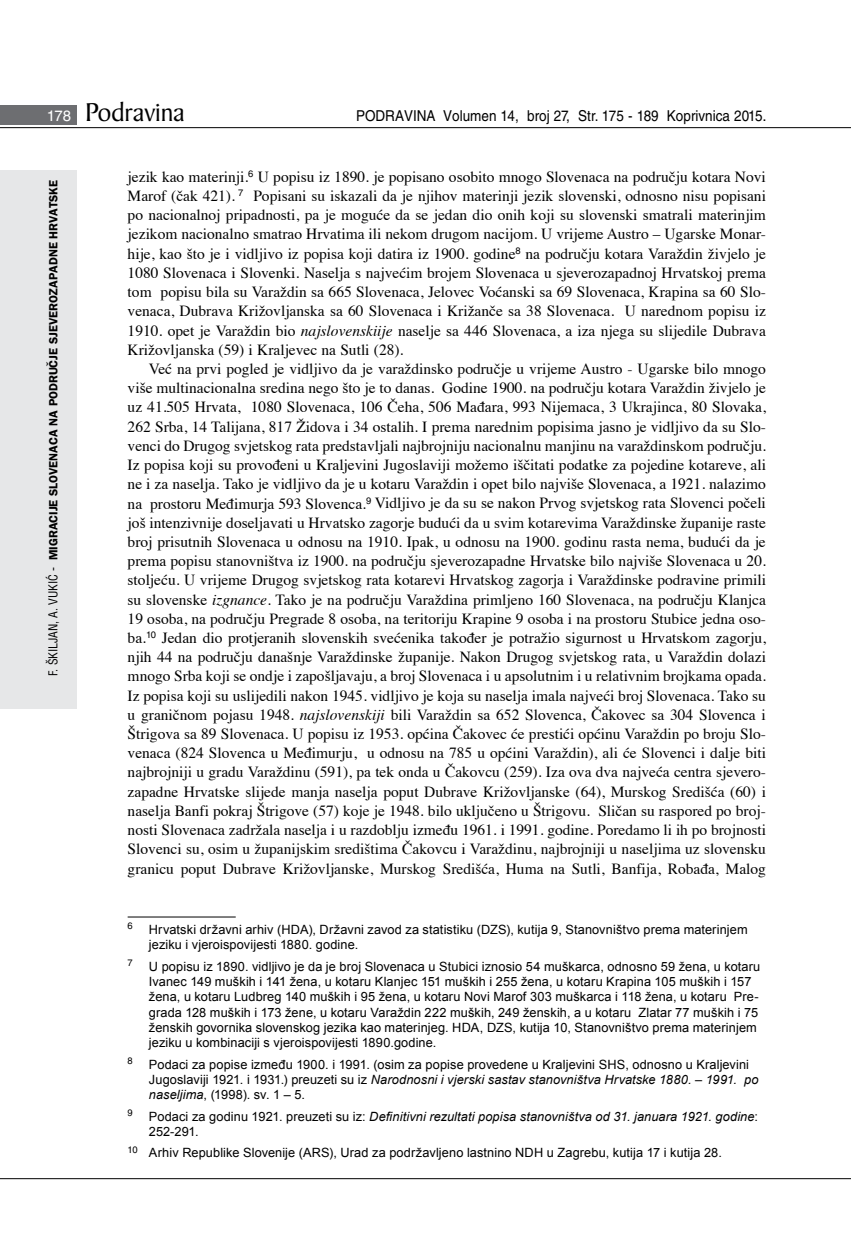
<style>
.page{position:relative;width:851px;height:1234px;background:#fff}
.page>*{position:absolute;margin:0;border:0;box-sizing:border-box;transform-origin:0 0}
.t1{font:27.6px "Baker Signet BT";color:#000}
.t2{font:15.45px/19.2px "Times";color:#000;text-align:justify}
.t3{font:15px "Helvetica LT Skin 29";color:#000;scale:.9 1}
.t4{font:12.75px/15.3px "Arial";letter-spacing:.01em;color:#000}
.t5{font:italic 12.75px/15.3px "Arial";letter-spacing:.01em;color:#000}
.t6{font:600 12px "ITC Franklin Gothic Skin 29";color:#000}
.t7{font:condensed 12px "Helvetica LT Skin 29";letter-spacing:-.005em;color:#000}
.t8{font:9.45px "Helvetica LT Skin 29";color:#000}
.s1{font-family:"Helvetica LT Skin 29";font-size:15px;color:#fff}
.s2{font-family:"ITC Franklin Gothic Skin 29";font-weight:600;font-stretch:normal}
.s3{font-style:italic}
.s4{font-style:normal}
</style>
<div class="page">
<div style="left:0;top:170px;width:77px;height:538px;background:#e6e7e8"></div>
<div style="left:0;top:105px;width:77px;height:19px;background:#6d6e71"></div>
<hr style="left:0;top:127px;width:850px;height:1px;background:#000">
<hr style="left:0;top:1177px;width:850px;height:1px;background:#000">
<hr style="left:128px;top:916px;width:108px;height:1px;background:#000">
<h1 class="t1" style="left:47px;top:95px;width:139px"><span class="s1">178</span> Podravina</h1>
<p class="t3" style="left:356px;top:107px;width:458px">PODRAVINA Volumen 14, broj 27, Str. 175 - 189 Koprivnica 2015.</p>
<p class="t6" style="left:46px;top:238px;width:16px;rotate:-90deg">Hrvatske</p>
<p class="t6" style="left:46px;top:344px;width:8px;rotate:-90deg">sjeverozapadne</p>
<p class="t6" style="left:46px;top:426px;width:27px;rotate:-90deg">na područje</p>
<p class="t6" style="left:46px;top:495px;width:14px;rotate:-90deg">Slovenaca</p>
<p class="t7" style="left:46px;top:675px;width:129px;rotate:-90deg">F. ŠKILJAN, A. VUKIĆ - <span class="s2">Migracije</span></p>
<p class="t2" style="left:128px;top:166px;width:639px">jezik kao materinji.<sup>6</sup> U popisu iz 1890. je popisano osobito mnogo Slovenaca na području kotara Novi Marof (čak 421). <sup>7</sup> Popisani su iskazali da je njihov materinji jezik slovenski, odnosno nisu popisani po nacionalnoj pripadnosti, pa je moguće da se jedan dio onih koji su slovenski smatrali materinjim jezikom nacionalno smatrao Hrvatima ili nekom drugom nacijom. U vrijeme Austro – Ugarske Monar&shy;hije, kao što je i vidljivo iz popisa koji datira iz 1900. godine<sup>8</sup> na području kotara Varaždin živjelo je 1080 Slovenaca i Slovenki. Naselja s najvećim brojem Slovenaca u sjeverozapadnoj Hrvatskoj prema tom popisu bila su Varaždin sa 665 Slovenaca, Jelovec Voćanski sa 69 Slovenaca, Krapina sa 60 Slo&shy;venaca, Dubrava Križovljanska sa 60 Slovenaca i Križanče sa 38 Slovenaca. U narednom popisu iz 1910. opet je Varaždin bio <span class="s3">najslovenskiije</span> naselje sa 446 Slovenaca, a iza njega su slijedile Dubrava Križovljanska (59) i Kraljevec na Sutli (28).</p>
<p class="t2" style="left:128px;top:358px;width:639px;text-indent:21px">Već na prvi pogled je vidljivo da je varaždinsko područje u vrijeme Austro - Ugarske bilo mnogo više multinacionalna sredina nego što je to danas. Godine 1900. na području kotara Varaždin živjelo je uz 41.505 Hrvata, 1080 Slovenaca, 106 Čeha, 506 Mađara, 993 Nijemaca, 3 Ukrajinca, 80 Slovaka, 262 Srba, 14 Talijana, 817 Židova i 34 ostalih. I prema narednim popisima jasno je vidljivo da su Slo&shy;venci do Drugog svjetskog rata predstavljali najbrojniju nacionalnu manjinu na varaždinskom području.<br>Iz popisa koji su provođeni u Kraljevini Jugoslaviji možemo iščitati podatke za pojedine kotareve, ali ne i za naselja. Tako je vidljivo da je u kotaru Varaždin i opet bilo najviše Slovenaca, a 1921. nalazimo na prostoru Međimurja 593 Slovenca.<sup>9</sup> Vidljivo je da su se nakon Prvog svjetskog rata Slovenci počeli još intenzivnije doseljavati u Hrvatsko zagorje budući da u svim kotarevima Varaždinske županije raste broj prisutnih Slovenaca u odnosu na 1910. Ipak, u odnosu na 1900. godinu rasta nema, budući da je prema popisu stanovništva iz 1900. na području sjeverozapadne Hrvatske bilo najviše Slovenaca u 20. stoljeću. U vrijeme Drugog svjetskog rata kotarevi Hrvatskog zagorja i Varaždinske podravine primili su slovenske <span class="s3">izgnance</span>. Tako je na području Varaždina primljeno 160 Slovenaca, na području Klanjca 19 osoba, na području Pregrade 8 osoba, na teritoriju Krapine 9 osoba i na prostoru Stubice jedna oso&shy;ba.<sup>10</sup> Jedan dio protjeranih slovenskih svećenika također je potražio sigurnost u Hrvatskom zagorju, njih 44 na području današnje Varaždinske županije. Nakon Drugog svjetskog rata, u Varaždin dolazi mnogo Srba koji se ondje i zapošljavaju, a broj Slovenaca i u apsolutnim i u relativnim brojkama opada.<br>Iz popisa koji su uslijedili nakon 1945. vidljivo je koja su naselja imala najveći broj Slovenaca. Tako su u graničnom pojasu 1948. <span class="s3">najslovenskiji</span> bili Varaždin sa 652 Slovenca, Čakovec sa 304 Slovenca i Štrigova sa 89 Slovenaca. U popisu iz 1953. općina Čakovec će prestići općinu Varaždin po broju Slo&shy;venaca (824 Slovenca u Međimurju, u odnosu na 785 u općini Varaždin), ali će Slovenci i dalje biti najbrojniji u gradu Varaždinu (591), pa tek onda u Čakovcu (259). Iza ova dva najveća centra sjevero&shy;zapadne Hrvatske slijede manja naselja poput Dubrave Križovljanske (64), Murskog Središća (60) i naselja Banfi pokraj Štrigove (57) koje je 1948. bilo uključeno u Štrigovu. Sličan su raspored po broj&shy;nosti Slovenaca zadržala naselja i u razdoblju između 1961. i 1991. godine. Poredamo li ih po brojnosti Slovenci su, osim u županijskim središtima Čakovcu i Varaždinu, najbrojniji u naseljima uz slovensku granicu poput Dubrave Križovljanske, Murskog Središća, Huma na Sutli, Banfija, Robađa, Malog</p>
<p class="t8" style="left:128px;top:920px;width:7px">6</p>
<p class="t4" style="left:149px;top:921px;width:600px">Hrvatski državni arhiv (HDA), Državni zavod za statistiku (DZS), kutija 9, Stanovništvo prema materinjem jeziku i vjeroispovijesti 1880. godine.</p>
<p class="t8" style="left:128px;top:957px;width:7px">7</p>
<p class="t4" style="left:149px;top:958px;width:613px">U popisu iz 1890. vidljivo je da je broj Slovenaca u Stubici iznosio 54 muškarca, odnosno 59 žena, u kotaru Ivanec 149 muških i 141 žena, u kotaru Klanjec 151 muških i 255 žena, u kotaru Krapina 105 muških i 157 žena, u kotaru Ludbreg 140 muških i 95 žena, u kotaru Novi Marof 303 muškarca i 118 žena, u kotaru Pre&shy;grada 128 muških i 173 žene, u kotaru Varaždin 222 muških, 249 ženskih, a u kotaru Zlatar 77 muških i 75 ženskih govornika slovenskog jezika kao materinjeg. HDA, DZS, kutija 10, Stanovništvo prema materinjem jeziku u kombinaciji s vjeroispovijesti 1890.godine.</p>
<p class="t8" style="left:128px;top:1054px;width:7px">8</p>
<p class="t4" style="left:149px;top:1056px;width:611px">Podaci za popise između 1900. i 1991. (osim za popise provedene u Kraljevini SHS, odnosno u Kraljevini<br>Jugoslaviji 1921. i 1931.) preuzeti su iz <span class="s3">Narodnosni i vjerski sastav stanovništva Hrvatske 1880. – 1991. po naseljima</span>, (1998). sv. 1 – 5.</p>
<p class="t8" style="left:128px;top:1106px;width:7px">9</p>
<p class="t5" style="left:149px;top:1108px;width:610px"><span class="s4">Podaci za godinu 1921. preuzeti su iz:</span> Definitivni rezultati popisa stanovništva od 31. januara 1921. godine<span class="s4">:<br>252-291.</span></p>
<p class="t4" style="left:128px;top:1145px;width:595px"><sup>10</sup> Arhiv Republike Slovenije (ARS), Urad za podržavljeno lastnino NDH u Zagrebu, kutija 17 i kutija 28.</p>
</div>
